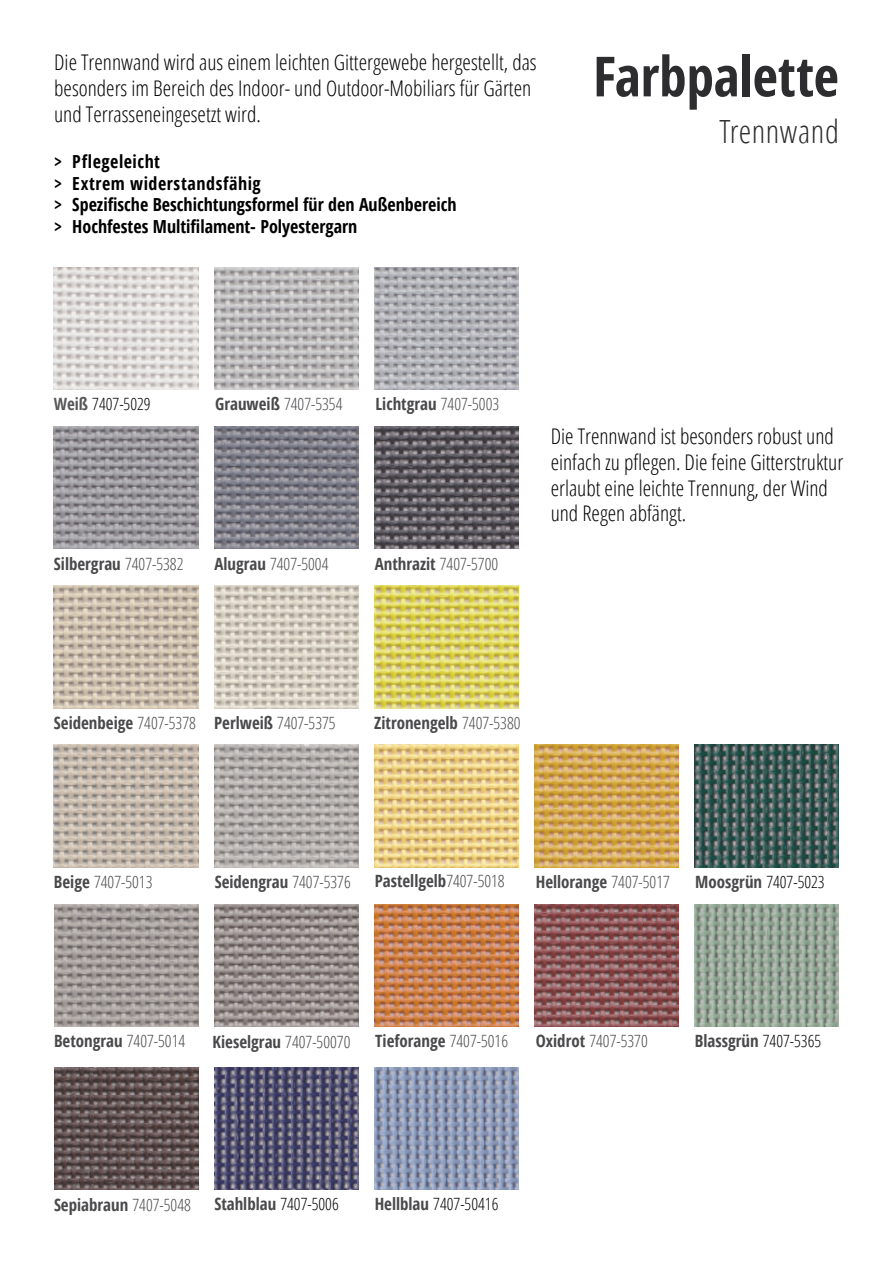
<style>
.page{position:relative;width:893px;height:1263px;background:#fff}
.page>*{position:absolute;margin:0;border:0;box-sizing:border-box;transform-origin:0 0}
.t1{font:700 condensed 55.35px "Open Sans";letter-spacing:-.005em;color:#2d2d2f}
.t2{font:300 condensed 31.95px "Open Sans";letter-spacing:.015em;color:#2d2d2f}
.t3{font:300 condensed 21.6px/25.8px "Open Sans";color:#000}
.t4{font:700 condensed 18px/21.6px "Open Sans";color:#000}
.t5{font:700 condensed 16.95px "Open Sans";color:#49494c}
.t6{font:300 condensed 16.95px "Open Sans";color:#49494c}
.t7{font:300 condensed 16.95px "Open Sans";color:#000}
.s1{font-weight:700;color:#58585a}
.s2{font-weight:700}
.s3{font-weight:300}
.s4{font-weight:700;color:#49494c}
.s5{font-weight:300;color:#000}
</style>
<div class="page">
<img style="left:54px;top:267px;width:144px;height:123px">
<img style="left:214px;top:267px;width:144px;height:123px">
<img style="left:374px;top:267px;width:144px;height:123px">
<img style="left:54px;top:426px;width:144px;height:123px">
<img style="left:214px;top:426px;width:144px;height:123px">
<img style="left:375px;top:1067px;width:144px;height:123px">
<img style="left:54px;top:585px;width:144px;height:123px">
<img style="left:214px;top:585px;width:144px;height:123px">
<img style="left:214px;top:1067px;width:144px;height:123px">
<img style="left:54px;top:745px;width:144px;height:122px">
<img style="left:375px;top:585px;width:144px;height:123px">
<img style="left:374px;top:745px;width:144px;height:122px">
<img style="left:535px;top:745px;width:144px;height:122px">
<img style="left:375px;top:904px;width:143px;height:122px">
<img style="left:535px;top:904px;width:144px;height:122px">
<img style="left:214px;top:905px;width:144px;height:121px">
<img style="left:54px;top:1067px;width:144px;height:123px">
<img style="left:375px;top:426px;width:144px;height:123px">
<img style="left:695px;top:904px;width:144px;height:122px">
<img style="left:695px;top:745px;width:144px;height:122px">
<img style="left:214px;top:745px;width:144px;height:122px">
<img style="left:54px;top:904px;width:144px;height:122px">
<p class="t3" style="left:54px;top:49px;width:484px">Die Trennwand wird aus einem leichten Gittergewebe hergestellt, das besonders im Bereich des Indoor- und Outdoor-Mobiliars für Gärten und Terrasseneingesetzt wird.</p>
<p class="t4" style="left:54px;top:150px;width:404px">&gt; Pflegeleicht<br>&gt; Extrem widerstandsfähig<br>&gt; Spezifische Beschichtungsformel für den Außenbereich &gt; Hochfestes Multifilament- Polyestergarn</p>
<h1 class="t1" style="left:593px;top:38px;width:247px">Farbpalette</h1>
<h2 class="t2" style="left:719px;top:110px;width:121px">Trennwand</h2>
<p class="t7" style="left:54px;top:393px;width:98px"><span class="s1">Weiß</span> 7407-5029</p>
<p class="t6" style="left:215px;top:393px;width:129px"><span class="s2">Grauweiß</span> 7407-5354</p>
<p class="t5" style="left:375px;top:392px;width:125px">Lichtgrau <span class="s3">7407-5003</span></p>
<p class="t5" style="left:54px;top:551px;width:131px">Silbergrau <span class="s3">7407-5382</span></p>
<p class="t6" style="left:214px;top:552px;width:116px"><span class="s2">Alugrau</span> 7407-5004</p>
<p class="t5" style="left:375px;top:551px;width:125px">Anthrazit <span class="s3">7407-5700</span></p>
<p class="t3" style="left:551px;top:422px;width:294px">Die Trennwand ist besonders robust und einfach zu pflegen. Die feine Gitterstruktur erlaubt eine leichte Trennung, der Wind und Regen abfängt.</p>
<p class="t5" style="left:54px;top:711px;width:283px">Seidenbeige <span class="s3">7407-5378</span> Perlweiß <span class="s3">7407-5375</span></p>
<p class="t5" style="left:374px;top:711px;width:148px">Zitronengelb <span class="s3">7407-5380</span></p>
<p class="t6" style="left:54px;top:870px;width:100px"><span class="s2">Beige</span> 7407-5013</p>
<p class="t5" style="left:215px;top:870px;width:138px">Seidengrau <span class="s3">7407-5376</span></p>
<p class="t5" style="left:375px;top:869px;width:132px">Pastellgelb<span class="s3">7407-5018</span></p>
<p class="t5" style="left:536px;top:870px;width:136px">Hellorange <span class="s3">7407-5017</span></p>
<p class="t7" style="left:695px;top:870px;width:131px"><span class="s4">Moosgrün</span> 7407-5023</p>
<p class="t5" style="left:54px;top:1029px;width:133px">Betongrau <span class="s3">7407-5014</span></p>
<p class="t5" style="left:213px;top:1030px;width:139px">Kieselgrau <span class="s3">7407-50070</span></p>
<p class="t5" style="left:375px;top:1029px;width:134px">Tieforange <span class="s3">7407-5016</span></p>
<p class="t6" style="left:536px;top:1029px;width:114px"><span class="s2">Oxidrot</span> 7407-5370</p>
<p class="t5" style="left:695px;top:1029px;width:128px">Blassgrün <span class="s5">7407-5365</span></p>
<p class="t5" style="left:54px;top:1192px;width:138px">Sepiabraun <span class="s3">7407-5048</span></p>
<p class="t5" style="left:214px;top:1192px;width:126px">Stahlblau <span class="s5">7407-5006</span></p>
<p class="t7" style="left:375px;top:1193px;width:125px"><span class="s4">Hellblau</span> 7407-50416</p>
</div>
